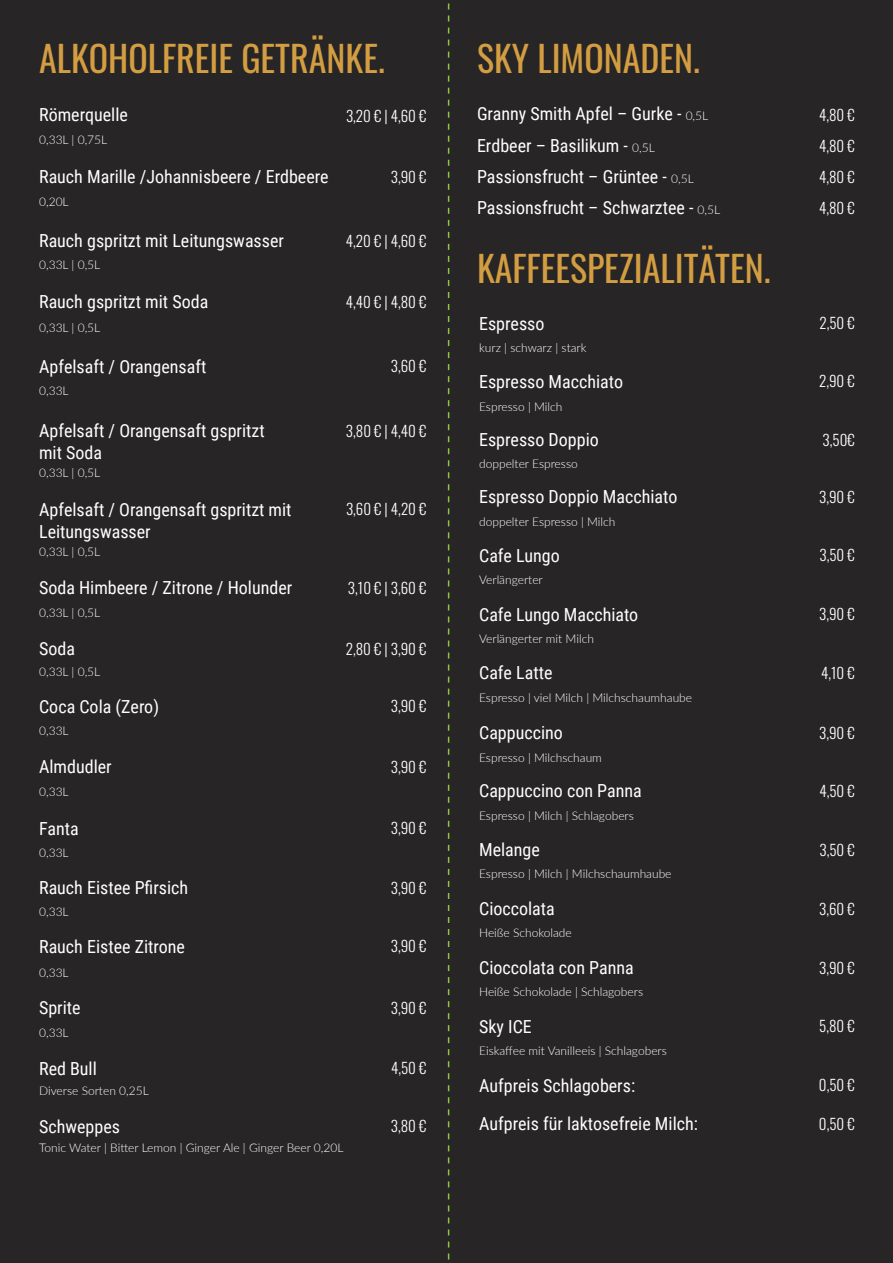
<style>
.page{position:relative;width:893px;height:1263px;background:#282526}
.page>*{position:absolute;margin:0;border:0;box-sizing:border-box;transform-origin:0 0}
._32pt_Size_Align_Lef{font:36px "Oswald";color:#d39d41}
._12pt_Size_Align_Lef{font:18px/21.6px "Roboto Condensed";color:#fff}
._12pt_Size_Align_Rig{font:300 15px "Oswald";color:#fff}
._8pt_Size_Align_Left{font:300 12px "Lato";color:#fff}
.s1{font-family:"Lato";font-weight:300;font-size:12px}
</style>
<div class="page">
<svg style="left:448px;top:3px;width:1px;height:1257px"></svg>
<p class="_32pt_Size_Align_Lef" style="left:39px;top:26px;width:347px">ALKOHOLFREIE GETRÄNKE.</p>
<p class="_32pt_Size_Align_Lef" style="left:477px;top:27px;width:224px">SKY LIMONADEN.</p>
<p class="_12pt_Size_Align_Lef" style="left:39px;top:103px;width:90px">Römerquelle</p>
<p class="_8pt_Size_Align_Left" style="left:39px;top:131px;width:70px">0,33L | 0,75L</p>
<p class="_12pt_Size_Align_Rig" style="left:346px;top:102px;width:82px">3,20 € | 4,60 €</p>
<p class="_12pt_Size_Align_Lef" style="left:477px;top:102px;width:233px">Granny Smith Apfel – Gurke - <span class="s1">0,5L</span></p>
<p class="_12pt_Size_Align_Lef" style="left:477px;top:134px;width:179px">Erdbeer – Basilikum - <span class="s1">0,5L</span></p>
<p class="_12pt_Size_Align_Rig" style="left:819px;top:101px;width:37px">4,80 €</p>
<p class="_12pt_Size_Align_Rig" style="left:819px;top:132px;width:37px">4,80 €</p>
<p class="_12pt_Size_Align_Lef" style="left:39px;top:165px;width:291px">Rauch Marille /Johannisbeere / Erdbeere</p>
<p class="_8pt_Size_Align_Left" style="left:39px;top:194px;width:31px">0,20L</p>
<p class="_12pt_Size_Align_Lef" style="left:39px;top:229px;width:246px">Rauch gspritzt mit Leitungswasser</p>
<p class="_8pt_Size_Align_Left" style="left:39px;top:257px;width:63px">0,33L | 0,5L</p>
<p class="_12pt_Size_Align_Lef" style="left:39px;top:291px;width:171px">Rauch gspritzt mit Soda</p>
<p class="_8pt_Size_Align_Left" style="left:39px;top:319px;width:63px">0,33L | 0,5L</p>
<p class="_12pt_Size_Align_Lef" style="left:39px;top:355px;width:169px">Apfelsaft / Orangensaft</p>
<p class="_8pt_Size_Align_Left" style="left:39px;top:382px;width:31px">0,33L</p>
<p class="_12pt_Size_Align_Lef" style="left:39px;top:419px;width:227px">Apfelsaft / Orangensaft gspritzt mit Soda</p>
<p class="_8pt_Size_Align_Left" style="left:39px;top:464px;width:63px">0,33L | 0,5L</p>
<p class="_12pt_Size_Align_Lef" style="left:39px;top:498px;width:254px">Apfelsaft / Orangensaft gspritzt mit<br>Leitungswasser</p>
<p class="_8pt_Size_Align_Left" style="left:39px;top:543px;width:63px">0,33L | 0,5L</p>
<p class="_12pt_Size_Align_Lef" style="left:39px;top:576px;width:255px">Soda Himbeere / Zitrone / Holunder</p>
<p class="_8pt_Size_Align_Left" style="left:39px;top:604px;width:63px">0,33L | 0,5L</p>
<p class="_12pt_Size_Align_Lef" style="left:39px;top:637px;width:37px">Soda</p>
<p class="_8pt_Size_Align_Left" style="left:39px;top:663px;width:63px">0,33L | 0,5L</p>
<p class="_12pt_Size_Align_Lef" style="left:39px;top:695px;width:121px">Coca Cola (Zero)</p>
<p class="_8pt_Size_Align_Left" style="left:39px;top:722px;width:31px">0,33L</p>
<p class="_12pt_Size_Align_Lef" style="left:39px;top:755px;width:74px">Almdudler</p>
<p class="_8pt_Size_Align_Left" style="left:39px;top:783px;width:31px">0,33L</p>
<p class="_12pt_Size_Align_Lef" style="left:39px;top:817px;width:41px">Fanta</p>
<p class="_8pt_Size_Align_Left" style="left:39px;top:844px;width:31px">0,33L</p>
<p class="_12pt_Size_Align_Lef" style="left:39px;top:876px;width:151px">Rauch Eistee Pfirsich</p>
<p class="_8pt_Size_Align_Left" style="left:39px;top:903px;width:31px">0,33L</p>
<p class="_12pt_Size_Align_Lef" style="left:39px;top:935px;width:147px">Rauch Eistee Zitrone</p>
<p class="_8pt_Size_Align_Left" style="left:39px;top:964px;width:31px">0,33L</p>
<p class="_12pt_Size_Align_Lef" style="left:39px;top:996px;width:43px">Sprite</p>
<p class="_8pt_Size_Align_Left" style="left:39px;top:1024px;width:31px">0,33L</p>
<p class="_12pt_Size_Align_Lef" style="left:39px;top:1057px;width:59px">Red Bull</p>
<p class="_8pt_Size_Align_Left" style="left:39px;top:1082px;width:111px">Diverse Sorten 0,25L</p>
<p class="_12pt_Size_Align_Lef" style="left:39px;top:1115px;width:82px">Schweppes</p>
<p class="_12pt_Size_Align_Rig" style="left:391px;top:163px;width:37px">3,90 €</p>
<p class="_12pt_Size_Align_Rig" style="left:346px;top:227px;width:82px">4,20 € | 4,60 €</p>
<p class="_12pt_Size_Align_Rig" style="left:346px;top:289px;width:82px">4,40 € | 4,80 €</p>
<p class="_12pt_Size_Align_Rig" style="left:391px;top:353px;width:37px">3,60 €</p>
<p class="_12pt_Size_Align_Rig" style="left:346px;top:418px;width:82px">3,80 € | 4,40 €</p>
<p class="_12pt_Size_Align_Rig" style="left:346px;top:495px;width:82px">3,60 € | 4,20 €</p>
<p class="_12pt_Size_Align_Rig" style="left:348px;top:575px;width:80px">3,10 € | 3,60 €</p>
<p class="_12pt_Size_Align_Rig" style="left:346px;top:635px;width:82px">2,80 € | 3,90 €</p>
<p class="_12pt_Size_Align_Rig" style="left:391px;top:692px;width:37px">3,90 €</p>
<p class="_12pt_Size_Align_Rig" style="left:391px;top:753px;width:37px">3,90 €</p>
<p class="_12pt_Size_Align_Rig" style="left:391px;top:815px;width:37px">3,90 €</p>
<p class="_12pt_Size_Align_Rig" style="left:391px;top:874px;width:37px">3,90 €</p>
<p class="_12pt_Size_Align_Rig" style="left:391px;top:932px;width:37px">3,90 €</p>
<p class="_12pt_Size_Align_Rig" style="left:391px;top:994px;width:37px">3,90 €</p>
<p class="_12pt_Size_Align_Rig" style="left:391px;top:1055px;width:37px">4,50 €</p>
<p class="_12pt_Size_Align_Rig" style="left:391px;top:1113px;width:37px">3,80 €</p>
<p class="_8pt_Size_Align_Left" style="left:39px;top:1140px;width:306px">Tonic Water | Bitter Lemon | Ginger Ale | Ginger Beer 0,20L</p>
<p class="_12pt_Size_Align_Lef" style="left:477px;top:165px;width:218px">Passionsfrucht – Grüntee - <span class="s1">0,5L</span></p>
<p class="_12pt_Size_Align_Rig" style="left:819px;top:164px;width:37px">4,80 €</p>
<p class="_12pt_Size_Align_Lef" style="left:477px;top:197px;width:245px">Passionsfrucht – Schwarztee - <span class="s1">0,5L</span></p>
<p class="_12pt_Size_Align_Rig" style="left:819px;top:194px;width:37px">4,80 €</p>
<p class="_32pt_Size_Align_Lef" style="left:477px;top:237px;width:295px">KAFFEESPEZIALITÄTEN.</p>
<p class="_12pt_Size_Align_Lef" style="left:479px;top:312px;width:67px">Espresso</p>
<p class="_8pt_Size_Align_Left" style="left:479px;top:339px;width:109px">kurz | schwarz | stark</p>
<p class="_12pt_Size_Align_Lef" style="left:479px;top:370px;width:145px">Espresso Macchiato</p>
<p class="_8pt_Size_Align_Left" style="left:479px;top:398px;width:85px">Espresso | Milch</p>
<p class="_12pt_Size_Align_Lef" style="left:479px;top:428px;width:121px">Espresso Doppio</p>
<p class="_8pt_Size_Align_Left" style="left:479px;top:455px;width:100px">doppelter Espresso</p>
<p class="_12pt_Size_Align_Lef" style="left:479px;top:485px;width:200px">Espresso Doppio Macchiato</p>
<p class="_8pt_Size_Align_Left" style="left:479px;top:513px;width:138px">doppelter Espresso | Milch</p>
<p class="_12pt_Size_Align_Lef" style="left:479px;top:544px;width:82px">Cafe Lungo</p>
<p class="_8pt_Size_Align_Left" style="left:479px;top:571px;width:65px">Verlängerter</p>
<p class="_12pt_Size_Align_Lef" style="left:479px;top:603px;width:161px">Cafe Lungo Macchiato</p>
<p class="_8pt_Size_Align_Left" style="left:479px;top:630px;width:116px">Verlängerter mit Milch</p>
<p class="_12pt_Size_Align_Lef" style="left:479px;top:661px;width:75px">Cafe Latte</p>
<p class="_8pt_Size_Align_Left" style="left:479px;top:689px;width:214px">Espresso | viel Milch | Milchschaumhaube</p>
<p class="_12pt_Size_Align_Lef" style="left:479px;top:721px;width:85px">Cappuccino</p>
<p class="_8pt_Size_Align_Left" style="left:479px;top:749px;width:124px">Espresso | Milchschaum</p>
<p class="_12pt_Size_Align_Lef" style="left:479px;top:779px;width:164px">Cappuccino con Panna</p>
<p class="_8pt_Size_Align_Left" style="left:479px;top:807px;width:156px">Espresso | Milch | Schlagobers</p>
<p class="_12pt_Size_Align_Lef" style="left:479px;top:838px;width:62px">Melange</p>
<p class="_8pt_Size_Align_Left" style="left:479px;top:866px;width:194px">Espresso | Milch | Milchschaumhaube</p>
<p class="_12pt_Size_Align_Lef" style="left:479px;top:897px;width:77px">Cioccolata</p>
<p class="_8pt_Size_Align_Left" style="left:479px;top:925px;width:94px">Heiße Schokolade</p>
<p class="_12pt_Size_Align_Lef" style="left:479px;top:956px;width:156px">Cioccolata con Panna</p>
<p class="_8pt_Size_Align_Left" style="left:479px;top:984px;width:165px">Heiße Schokolade | Schlagobers</p>
<p class="_12pt_Size_Align_Lef" style="left:479px;top:1015px;width:54px">Sky ICE</p>
<p class="_8pt_Size_Align_Left" style="left:479px;top:1042px;width:189px">Eiskaffee mit Vanilleeis | Schlagobers</p>
<p class="_12pt_Size_Align_Lef" style="left:479px;top:1074px;width:158px">Aufpreis Schlagobers:</p>
<p class="_12pt_Size_Align_Lef" style="left:479px;top:1112px;width:220px">Aufpreis für laktosefreie Milch:</p>
<p class="_12pt_Size_Align_Rig" style="left:819px;top:310px;width:37px">2,50 €</p>
<p class="_12pt_Size_Align_Rig" style="left:819px;top:368px;width:37px">2,90 €</p>
<p class="_12pt_Size_Align_Rig" style="left:822px;top:427px;width:34px">3,50€</p>
<p class="_12pt_Size_Align_Rig" style="left:819px;top:484px;width:37px">3,90 €</p>
<p class="_12pt_Size_Align_Rig" style="left:819px;top:542px;width:37px">3,50 €</p>
<p class="_12pt_Size_Align_Rig" style="left:819px;top:601px;width:37px">3,90 €</p>
<p class="_12pt_Size_Align_Rig" style="left:821px;top:659px;width:35px">4,10 €</p>
<p class="_12pt_Size_Align_Rig" style="left:819px;top:719px;width:37px">3,90 €</p>
<p class="_12pt_Size_Align_Rig" style="left:819px;top:777px;width:37px">4,50 €</p>
<p class="_12pt_Size_Align_Rig" style="left:819px;top:836px;width:37px">3,50 €</p>
<p class="_12pt_Size_Align_Rig" style="left:819px;top:895px;width:37px">3,60 €</p>
<p class="_12pt_Size_Align_Rig" style="left:819px;top:954px;width:37px">3,90 €</p>
<p class="_12pt_Size_Align_Rig" style="left:819px;top:1012px;width:37px">5,80 €</p>
<p class="_12pt_Size_Align_Rig" style="left:819px;top:1072px;width:37px">0,50 €</p>
<p class="_12pt_Size_Align_Rig" style="left:819px;top:1110px;width:37px">0,50 €</p>
</div>
